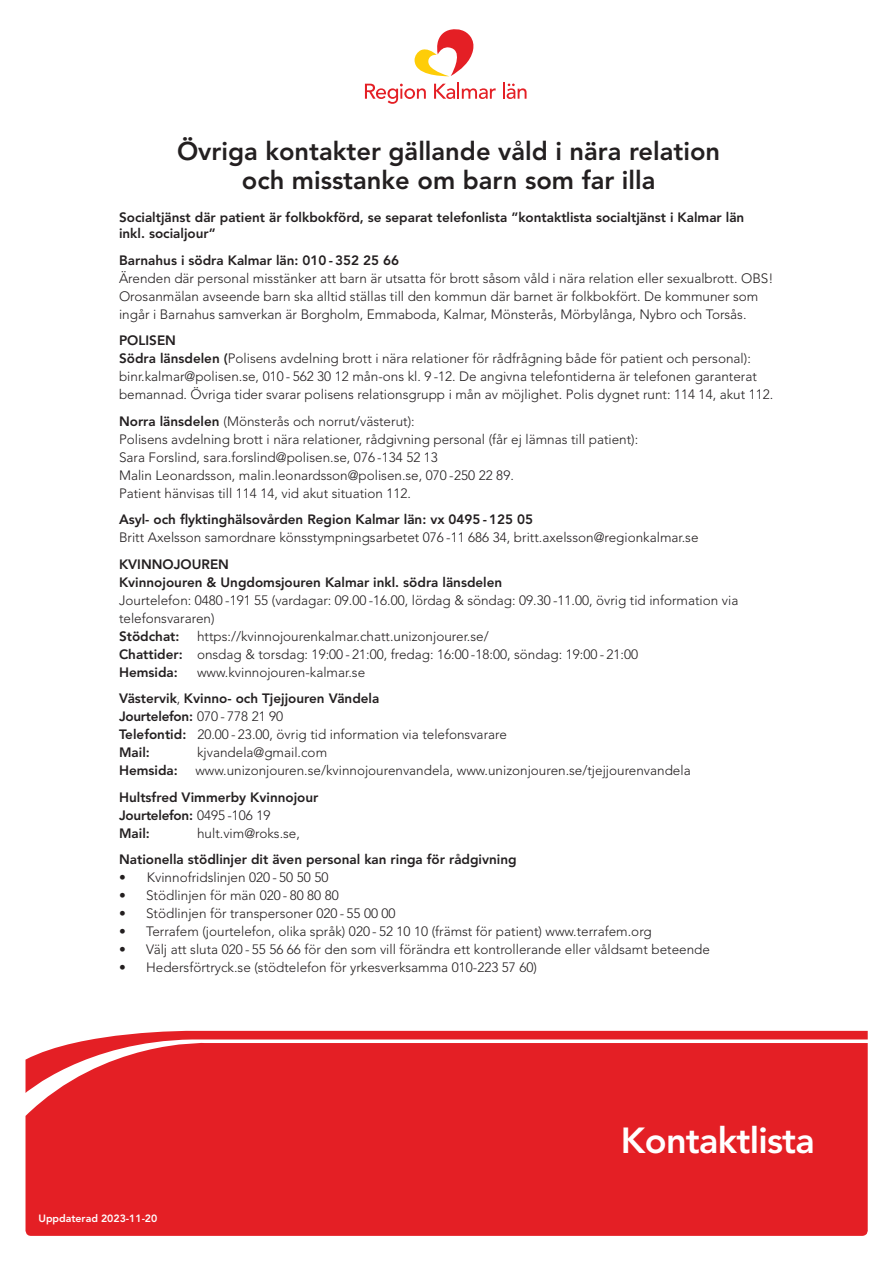
<style>
.page{position:relative;width:893px;height:1263px;background:#fff}
.page>*{position:absolute;margin:0;border:0;box-sizing:border-box;transform-origin:0 0}
.t1{font:800 36px "Avenir LT Std";letter-spacing:-.02em;color:#fff}
.t2{font:800 25.5px/28.5px "Avenir LT Std";color:#231f20;text-align:center}
.t3{font:300 13.5px/18px "Avenir LT Std";color:#231f20}
.t4{font:800 13.5px/18px "Avenir LT Std";color:#231f20}
.t5{font:800 10.5px "Avenir LT Std";color:#fff}
.s1{font-weight:800}
.s2{font-weight:300}
</style>
<div class="page">
<svg style="left:414px;top:29px;width:60px;height:47px"></svg>
<svg style="left:365px;top:84px;width:61px;height:20px"></svg>
<svg style="left:434px;top:83px;width:62px;height:16px"></svg>
<svg style="left:503px;top:83px;width:23px;height:16px"></svg>
<div style="left:25px;top:1059px;width:843px;height:177px;background:#e41f25"></div>
<svg style="left:26px;top:1030px;width:842px;height:63px;fill:#e41f25"></svg>
<h2 class="t2" style="left:177px;top:137px;width:545px">Övriga kontakter gällande våld i nära relation och misstanke om barn som far illa</h2>
<p class="t4" style="left:119px;top:209px;width:627px;line-height:16.5px">Socialtjänst där patient är folkbokförd, se separat telefonlista ”kontaktlista socialtjänst i Kalmar län inkl. socialjour”</p>
<p class="t4" style="left:119px;top:251px;width:282px">Barnahus i södra Kalmar län: 010 - 352 25 66</p>
<p class="t3" style="left:119px;top:269px;width:656px">Ärenden där personal misstänker att barn är utsatta för brott såsom våld i nära relation eller sexualbrott. OBS!<br>Orosanmälan avseende barn ska alltid ställas till den kommun där barnet är folkbokfört. De kommuner som ingår i Barnahus samverkan är Borgholm, Emmaboda, Kalmar, Mönsterås, Mörbylånga, Nybro och Torsås.</p>
<p class="t3" style="left:119px;top:332px;width:656px"><span class="s1">POLISEN<br>Södra länsdelen (</span>Polisens avdelning brott i nära relationer för rådfrågning både för patient och personal): binr.kalmar@polisen.se, 010 - 562 30 12 mån-ons kl. 9 -12. De angivna telefontiderna är telefonen garanterat bemannad. Övriga tider svarar polisens relationsgrupp i mån av möjlighet. Polis dygnet runt: 114 14, akut 112.</p>
<p class="t3" style="left:119px;top:412px;width:521px"><span class="s1">Norra länsdelen</span> (Mönsterås och norrut/västerut):<br>Polisens avdelning brott i nära relationer, rådgivning personal (får ej lämnas till patient):<br>Sara Forslind, sara.forslind@polisen.se, 076 -134 52 13<br>Malin Leonardsson, malin.leonardsson@polisen.se, 070 -250 22 89.<br>Patient hänvisas till 114 14, vid akut situation 112.</p>
<p class="t4" style="left:119px;top:511px;width:416px">Asyl- och flyktinghälsovården Region Kalmar län: vx 0495 - 125 05</p>
<p class="t3" style="left:119px;top:529px;width:581px">Britt Axelsson samordnare könsstympningsarbetet 076 -11 686 34, britt.axelsson@regionkalmar.se</p>
<p class="t4" style="left:119px;top:555px;width:385px">KVINNOJOUREN<br>Kvinnojouren &amp; Ungdomsjouren Kalmar inkl. södra länsdelen</p>
<p class="t3" style="left:119px;top:591px;width:621px">Jourtelefon: 0480 -191 55 (vardagar: 09.00 -16.00, lördag &amp; söndag: 09.30 -11.00, övrig tid information via telefonsvararen)</p>
<p class="t4" style="left:119px;top:627px;width:62px">Stödchat:</p>
<p class="t3" style="left:119px;top:627px;width:521px;text-indent:78px">https://kvinnojourenkalmar.chatt.unizonjourer.se/<br><span class="s1">Chattider:</span> onsdag &amp; torsdag: 19:00 - 21:00, fredag: 16:00 -18:00, söndag: 19:00 - 21:00<br><span class="s1">Hemsida:</span></p>
<p class="t4" style="left:119px;top:659px;width:262px;line-height:26.5px;text-indent:78px"><span class="s2">www.kvinnojouren-kalmar.se<br></span>Västervik<span class="s2">,</span> Kvinno- och Tjejjouren Vändela</p>
<p class="t3" style="left:119px;top:708px;width:389px"><span class="s1">Jourtelefon:</span> 070 - 778 21 90<br><span class="s1">Telefontid:</span> 20.00 - 23.00, övrig tid information via telefonsvarare<br><span class="s1">Mail:</span></p>
<p class="t3" style="left:197px;top:744px;width:132px">kjvandela@gmail.com</p>
<p class="t4" style="left:119px;top:761px;width:60px">Hemsida:</p>
<p class="t3" style="left:195px;top:762px;width:497px">www.unizonjouren.se/kvinnojourenvandela, www.unizonjouren.se/tjejjourenvandela</p>
<p class="t4" style="left:119px;top:788px;width:201px">Hultsfred Vimmerby Kvinnojour<br>Jourtelefon: <span class="s2">0495 -106 19<br></span>Mail:</p>
<p class="t3" style="left:197px;top:824px;width:104px">hult.vim@roks.se,</p>
<p class="t4" style="left:119px;top:850px;width:399px">Nationella stödlinjer dit även personal kan ringa för rådgivning</p>
<p class="t3" style="left:119px;top:869px;width:211px">• Kvinnofridslinjen 020 - 50 50 50</p>
<p class="t3" style="left:119px;top:886px;width:221px">• Stödlinjen för män 020 - 80 80 80</p>
<p class="t3" style="left:119px;top:904px;width:278px">• Stödlinjen för transpersoner 020 - 55 00 00</p>
<p class="t3" style="left:119px;top:922px;width:534px">• Terrafem (jourtelefon, olika språk) 020 - 52 10 10 (främst för patient) www.terrafem.org</p>
<p class="t3" style="left:119px;top:940px;width:592px">• Välj att sluta 020 - 55 56 66 för den som vill förändra ett kontrollerande eller våldsamt beteende</p>
<p class="t3" style="left:119px;top:958px;width:419px">• Hedersförtryck.se (stödtelefon för yrkesverksamma 010-223 57 60)</p>
<p class="t5" style="left:38px;top:1212px;width:120px">Uppdaterad 2023-11-20</p>
<h1 class="t1" style="left:621px;top:1119px;width:196px">Kontaktlista</h1>
</div>
